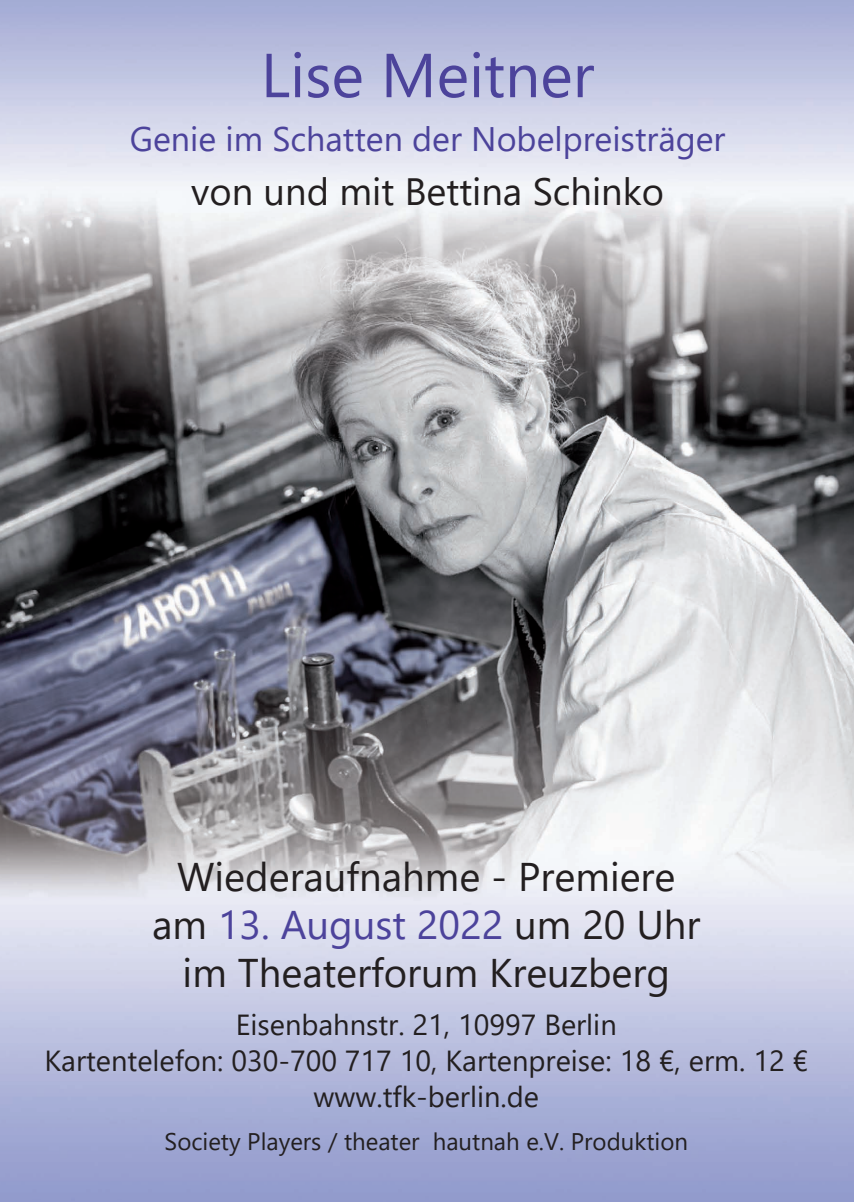
<style>
.page{position:relative;width:854px;height:1202px;background:#fff}
.page>*{position:absolute;margin:0;border:0;box-sizing:border-box;transform-origin:0 0}
.t1{font:62px "Segoe UI";color:#4c439b}
.t2{font:40px/48px "Segoe UI";color:#231f20;text-align:center}
.t3{font:38px "Segoe UI";color:#231f20}
.t4{font:34px "Segoe UI";color:#4c439b}
.t5{font:29px/36px "Segoe UI";color:#231f20;text-align:center}
.t6{font:24px "Segoe UI";color:#231f20}
.s1{color:#4c439b}
</style>
<div class="page">
<img style="left:0;top:0;width:853px;height:1202px">
<h1 class="t1" style="left:261px;top:17px;width:335px">Lise Meitner</h1>
<p class="t4" style="left:130px;top:107px;width:597px">Genie im Schatten der Nobelpreisträger</p>
<h3 class="t3" style="left:191px;top:156px;width:474px">von und mit Bettina Schinko</h3>
<h2 class="t2" style="left:152px;top:849px;width:549px">Wiederaufnahme - Premiere am <span class="s1">13. August 2022</span> um 20 Uhr im Theaterforum Kreuzberg</h2>
<p class="t5" style="left:44px;top:1004px;width:765px">Eisenbahnstr. 21, 10997 Berlin<br>Kartentelefon: 030-700 717 10, Kartenpreise: 18 €, erm. 12 € www.tfk-berlin.de</p>
<p class="t6" style="left:164px;top:1119px;width:524px">Society Players / theater hautnah e.V. Produktion</p>
</div>
